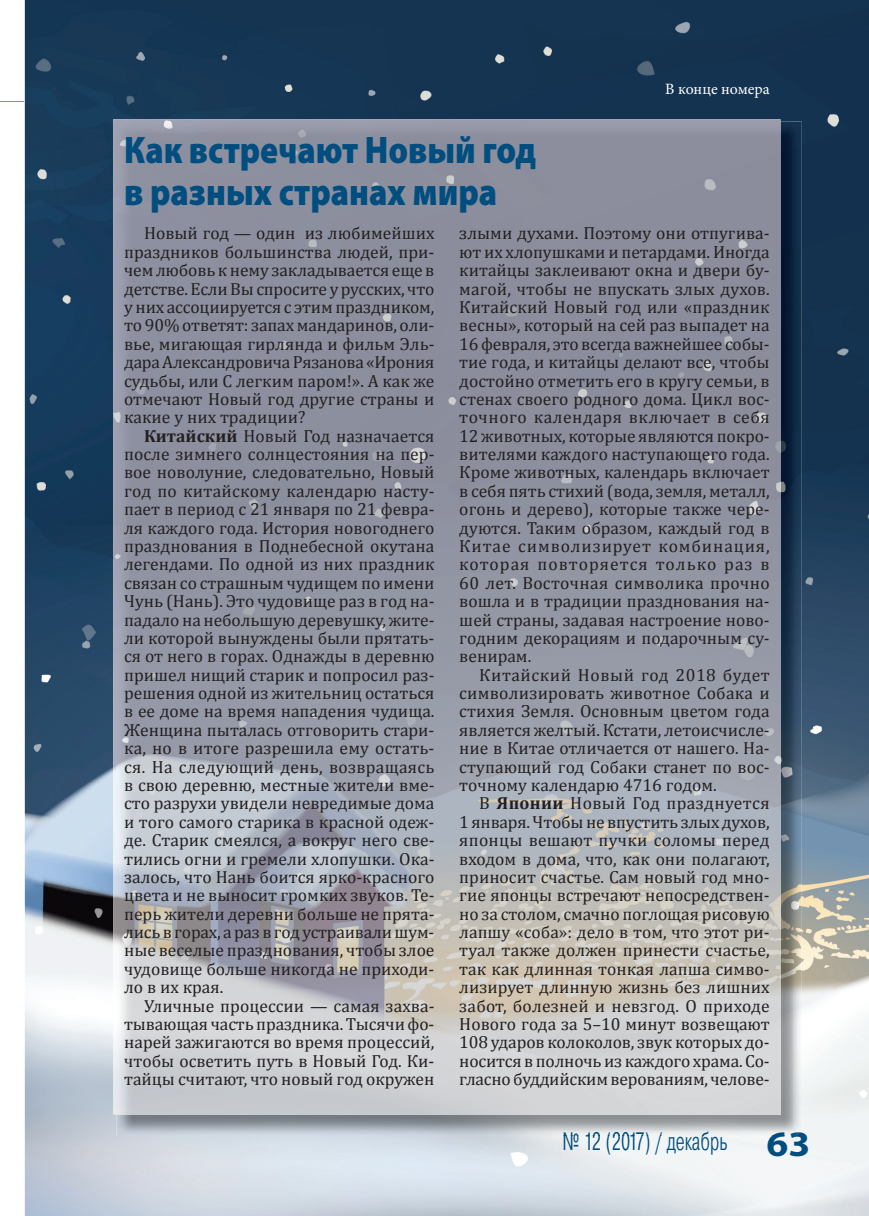
<style>
.page{position:relative;width:869px;height:1216px;background:#fff}
.page>*{position:absolute;margin:0;border:0;box-sizing:border-box;transform-origin:0 0}
.t1{font:900 38.5px/42px "Myriad Pro";color:#004d7f;scale:.87 1}
.t2{font:700 35.88px "Myriad Pro";color:#004d7f;scale:1.1 1}
.t3{font:300 25.2px "Pragmatica Cond";letter-spacing:-.005em;color:#004c7d;scale:.8 1}
.t4{font:17.5px/18.4px "Cambria";color:#231f20;text-align:justify}
.t5{font:15.75px "Minion Pro";letter-spacing:-.005em;color:#fff}
.s1{font-weight:700}
.s2{color:#004d7f}
</style>
<div class="page">
<svg style="left:0;top:101px;width:23px;height:1px"></svg>
<img style="left:25px;top:0;width:843px;height:1215px">
<img style="left:740px;top:121px;width:61px;height:1014px">
<img style="left:116px;top:1114px;width:624px;height:21px">
<img style="left:767px;top:1131px;width:34px;height:4px">
<img style="left:563px;top:1132px;width:98px;height:3px">
<img style="left:666px;top:1131px;width:60px;height:4px">
<div style="left:113px;top:119px;width:667px;height:61px;background:#a0a3b3"></div>
<img style="left:113px;top:180px;width:3px;height:934px">
<img style="left:116px;top:121px;width:664px;height:993px">
<h1 class="t1" style="left:124px;top:129px;width:475px">Как встречают Новый год в разных странах мира</h1>
<p class="t5" style="left:665px;top:79px;width:106px">В конце номера</p>
<p class="t4" style="left:124px;top:224px;width:312px;text-indent:20px">Новый год — один из любимейших праздников большинства людей, при&shy;чем любовь к нему закладывается еще в детстве. Если Вы спросите у русских, что у них ассоциируется с этим праздником, то 90% ответят: запах мандаринов, оли&shy;вье, мигающая гирлянда и фильм Эль&shy;дара Александровича Рязанова «Ирония судьбы, или С легким паром!». А как же отмечают Новый год другие страны и какие у них традиции?</p>
<p class="t4" style="left:124px;top:426px;width:312px;text-indent:20px"><span class="s1">Китайский</span> Новый Год назначается после зимнего солнцестояния на пер&shy;вое новолуние, следовательно, Новый год по китайскому календарю насту&shy;пает в период с 21 января по 21 февра&shy;ля каждого года. История новогоднего празднования в Поднебесной окутана легендами. По одной из них праздник связан со страшным чудищем по имени Чунь (Нань). Это чудовище раз в год на&shy;падало на небольшую деревушку, жите&shy;ли которой вынуждены были прятать&shy;ся от него в горах. Однажды в деревню пришел нищий старик и попросил раз&shy;решения одной из жительниц остаться в ее доме на время нападения чудища.<br>Женщина пыталась отговорить стари&shy;ка, но в итоге разрешила ему остать&shy;ся. На следующий день, возвращаясь в свою деревню, местные жители вме&shy;сто разрухи увидели невредимые дома и того самого старика в красной одеж&shy;де. Старик смеялся, а вокруг него све&shy;тились огни и гремели хлопушки. Ока&shy;залось, что Нань боится ярко-красного цвета и не выносит громких звуков. Те&shy;перь жители деревни больше не прята&shy;лись в горах, а раз в год устраивали шум&shy;ные веселые празднования, чтобы злое чудовище больше никогда не приходи&shy;ло в их края.</p>
<p class="t4" style="left:124px;top:996px;width:312px;text-indent:20px">Уличные процессии — самая захва&shy;тывающая часть праздника. Тысячи фо&shy;нарей зажигаются во время процессий, чтобы осветить путь в Новый Год. Ки&shy;тайцы считают, что новый год окружен</p>
<p class="t4" style="left:459px;top:224px;width:312px">злыми духами. Поэтому они отпугива&shy;ют их хлопушками и петардами. Иногда китайцы заклеивают окна и двери бу&shy;магой, чтобы не впускать злых духов.<br>Китайский Новый год или «праздник весны», который на сей раз выпадет на 16 февраля, это всегда важнейшее собы&shy;тие года, и китайцы делают все, чтобы достойно отметить его в кругу семьи, в стенах своего родного дома. Цикл вос&shy;точного календаря включает в себя 12 животных, которые являются покро&shy;вителями каждого наступающего года.<br>Кроме животных, календарь включает в себя пять стихий (вода, земля, металл, огонь и дерево), которые также чере&shy;дуются. Таким образом, каждый год в Китае символизирует комбинация, которая повторяется только раз в 60 лет. Восточная символика прочно вошла и в традиции празднования на&shy;шей страны, задавая настроение ново&shy;годним декорациям и подарочным су&shy;венирам.</p>
<p class="t4" style="left:459px;top:665px;width:312px;text-indent:20px">Китайский Новый год 2018 будет символизировать животное Собака и стихия Земля. Основным цветом года является желтый. Кстати, летоисчисле&shy;ние в Китае отличается от нашего. На&shy;ступающий год Собаки станет по вос&shy;точному календарю 4716 годом.</p>
<p class="t4" style="left:459px;top:793px;width:312px;text-indent:20px">В <span class="s1">Японии</span> Новый Год празднуется 1 января. Чтобы не впустить злых духов, японцы вешают пучки соломы перед входом в дома, что, как они полагают, приносит счастье. Сам новый год мно&shy;гие японцы встречают непосредствен&shy;но за столом, смачно поглощая рисовую лапшу «соба»: дело в том, что этот ри&shy;туал также должен принести счастье, так как длинная тонкая лапша симво&shy;лизирует длинную жизнь без лишних забот, болезней и невзгод. О приходе Нового года за 5–10 минут возвещают 108 ударов колоколов, звук которых до&shy;носится в полночь из каждого храма. Со&shy;гласно буддийским верованиям, челове-</p>
<h3 class="t3" style="left:700px;top:1126px;width:13px">б</h3>
<h2 class="t2" style="left:766px;top:1122px;width:41px">63</h2>
<h3 class="t3" style="left:562px;top:1126px;width:208px">№ 12 (2017) / <span class="s2">дека рь</span></h3>
</div>
